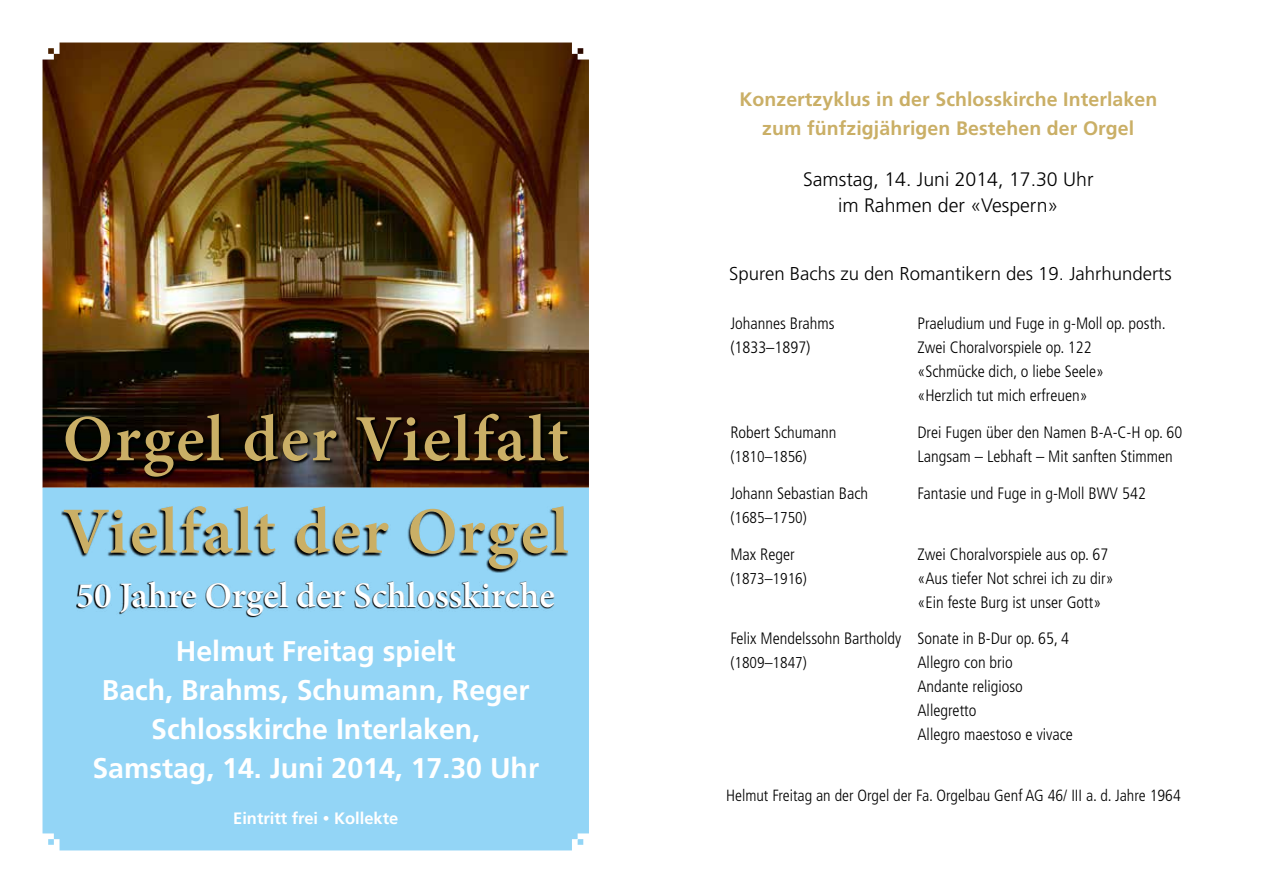
<style>
.page{position:relative;width:1263px;height:893px;background:#fff}
.page>*{position:absolute;margin:0;border:0;box-sizing:border-box;transform-origin:0 0}
.t1{font:600 66px/92.4px "Minion Pro";letter-spacing:.025em;color:#caaf66}
.t2{font:600 36px "Minion Pro";color:#fff}
.t3{font:700 28.5px/39px "Frutiger";color:#fff;text-align:center}
.t4{font:700 19.5px/29.7px "Frutiger";letter-spacing:.005em;color:#caaf66;text-align:center}
.t5{font:300 19.5px/25.5px "Frutiger";color:#000;text-align:center}
.t6{font:300 18.6px "Frutiger";color:#000}
.t7{font:300 condensed 16.5px/24px "Frutiger";color:#000}
.t8{font:700 16.5px "Frutiger";color:#fff}
.t9{font:300 condensed 16.2px "Frutiger";color:#000}
.t10{font:300 condensed 15.75px "Frutiger";color:#000}
.s1{font-size:13.5px}
</style>
<div class="page">
<img style="left:43px;top:43px;width:546px;height:445px">
<svg style="left:66px;top:414px;width:506px;height:67px;background:#1b0f09"></svg>
<div style="left:43px;top:488px;width:546px;height:362px;background:#93d5f6"></div>
<svg style="left:61px;top:506px;width:508px;height:67px;background:#74a9c3"></svg>
<svg style="left:76px;top:581px;width:478px;height:37px;background:#72a6c0"></svg>
<h1 class="t1" style="left:63px;top:393px;width:507px">Orgel der Vielfalt<br>Vielfalt der Orgel</h1>
<h2 class="t2" style="left:76px;top:570px;width:480px">50 Jahre Orgel der Schlosskirche</h2>
<h3 class="t3" style="left:92px;top:632px;width:448px">Helmut Freitag spielt<br>Bach, Brahms, Schumann, Reger<br>Schlosskirche Interlaken,<br>Samstag, 14. Juni 2014, 17.30 Uhr</h3>
<p class="t8" style="left:233px;top:808px;width:167px">Eintritt frei <span class="s1">•</span> Kollekte</p>
<p class="t4" style="left:739px;top:84px;width:419px">Konzertzyklus in der Schlosskirche Interlaken zum fünfzigjährigen Bestehen der Orgel</p>
<p class="t5" style="left:803px;top:167px;width:292px">Samstag, 14. Juni 2014, 17.30 Uhr im Rahmen der «Vespern»</p>
<p class="t6" style="left:729px;top:263px;width:444px">Spuren Bachs zu den Romantikern des 19. Jahrhunderts</p>
<p class="t7" style="left:730px;top:312px;width:106px">Johannes Brahms</p>
<p class="t7" style="left:917px;top:312px;width:250px">Praeludium und Fuge in g-Moll op. posth.</p>
<p class="t7" style="left:730px;top:336px;width:82px">(1833–1897)</p>
<p class="t7" style="left:917px;top:336px;width:188px">Zwei Choralvorspiele op. 122 «Schmücke dich, o liebe Seele» «Herzlich tut mich erfreuen»</p>
<p class="t7" style="left:730px;top:421px;width:108px">Robert Schumann</p>
<p class="t7" style="left:917px;top:421px;width:266px">Drei Fugen über den Namen B-A-C-H op. 60</p>
<p class="t10" style="left:730px;top:448px;width:78px">(1810–1856)</p>
<p class="t7" style="left:917px;top:445px;width:257px">Langsam – Lebhaft – Mit sanften Stimmen</p>
<p class="t7" style="left:730px;top:481px;width:139px">Johann Sebastian Bach</p>
<p class="t7" style="left:917px;top:481px;width:230px">Fantasie und Fuge in g-Moll BWV 542</p>
<p class="t10" style="left:730px;top:508px;width:78px">(1685–1750)</p>
<p class="t7" style="left:730px;top:542px;width:66px">Max Reger</p>
<p class="t7" style="left:917px;top:542px;width:192px">Zwei Choralvorspiele aus op. 67</p>
<p class="t10" style="left:730px;top:569px;width:78px">(1873–1916)</p>
<p class="t7" style="left:917px;top:566px;width:198px">«Aus tiefer Not schrei ich zu dir» «Ein feste Burg ist unser Gott»</p>
<p class="t7" style="left:730px;top:627px;width:340px">Felix Mendelssohn Bartholdy Sonate in B-Dur op. 65, 4</p>
<p class="t10" style="left:730px;top:654px;width:78px">(1809–1847)</p>
<p class="t7" style="left:917px;top:651px;width:157px">Allegro con brio<br>Andante religioso<br>Allegretto<br>Allegro maestoso e vivace</p>
<p class="t9" style="left:726px;top:786px;width:456px">Helmut Freitag an der Orgel der Fa. Orgelbau Genf AG 46/ III a. d. Jahre 1964</p>
</div>
